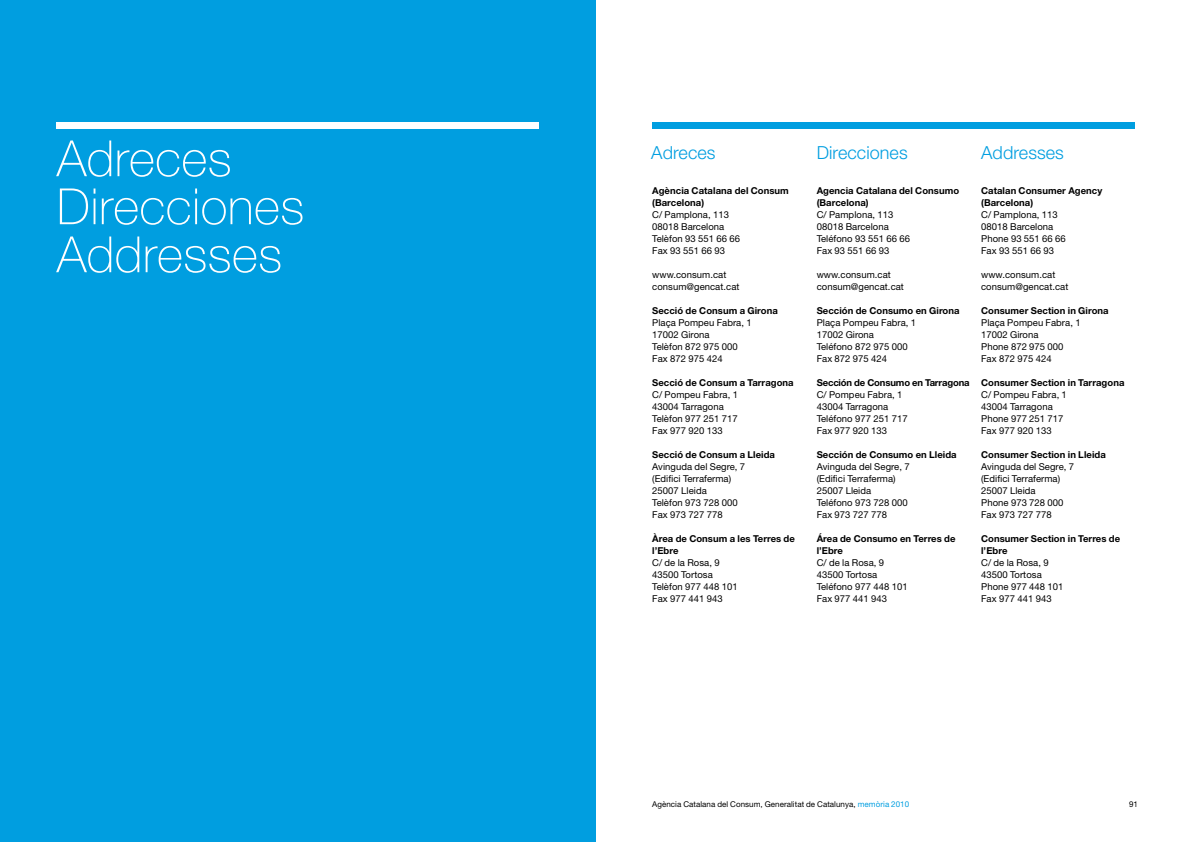
<style>
.page{position:relative;width:1191px;height:842px;background:#fff}
.page>*{position:absolute;margin:0;border:0;box-sizing:border-box;transform-origin:0 0}
.t1{font:100 50px/48px "Helvetica Neue LT Std";letter-spacing:.005em;color:#fff}
.t2{font:300 18px "Helvetica Neue LT Std";letter-spacing:.005em;color:#009ee0}
.t3{font:9.5px/12px "Helvetica Neue LT Std";letter-spacing:.005em;color:#000}
.t4{font:700 9.5px/12px "Helvetica Neue LT Std";letter-spacing:.005em;color:#000}
.t5{font:700 9.5px "Helvetica Neue LT Std";letter-spacing:-.015em;color:#000}
.t6{font:8px "Helvetica Neue LT Std";letter-spacing:.005em;color:#000}
.s1{color:#009ee0}
</style>
<div class="page">
<div style="left:652px;top:122px;width:482px;height:7px;background:#009ee0"></div>
<div style="left:0;top:0;width:595px;height:842px;background:#009ee0"></div>
<div style="left:57px;top:122px;width:482px;height:7px;background:#fff"></div>
<h1 class="t1" style="left:57px;top:134px;width:249px">Adreces<br>Direcciones<br>Addresses</h1>
<h2 class="t2" style="left:651px;top:142px;width:66px">Adreces</h2>
<h2 class="t2" style="left:816px;top:142px;width:93px">Direcciones</h2>
<h2 class="t2" style="left:981px;top:142px;width:84px">Addresses</h2>
<p class="t4" style="left:652px;top:185px;width:138px">Agència Catalana del Consum (Barcelona)</p>
<p class="t3" style="left:652px;top:209px;width:89px">C/ Pamplona, 113<br>08018 Barcelona<br>Telèfon 93 551 66 66<br>Fax 93 551 66 93</p>
<p class="t3" style="left:652px;top:269px;width:89px">www.consum.cat consum@gencat.cat</p>
<p class="t4" style="left:652px;top:305px;width:127px">Secció de Consum a Girona</p>
<p class="t3" style="left:652px;top:317px;width:101px">Plaça Pompeu Fabra, 1<br>17002 Girona<br>Telèfon 872 975 000<br>Fax 872 975 424</p>
<p class="t4" style="left:652px;top:377px;width:143px">Secció de Consum a Tarragona</p>
<p class="t3" style="left:652px;top:389px;width:87px">C/ Pompeu Fabra, 1<br>43004 Tarragona<br>Telèfon 977 251 717<br>Fax 977 920 133</p>
<p class="t4" style="left:652px;top:449px;width:124px">Secció de Consum a Lleida</p>
<p class="t3" style="left:652px;top:461px;width:94px">Avinguda del Segre, 7 (Edifici Terraferma)<br>25007 Lleida<br>Telèfon 973 728 000<br>Fax 973 727 778</p>
<p class="t4" style="left:652px;top:533px;width:144px">Àrea de Consum a les Terres de l’Ebre</p>
<p class="t3" style="left:652px;top:557px;width:87px">C/ de la Rosa, 9<br>43500 Tortosa<br>Telèfon 977 448 101<br>Fax 977 441 943</p>
<p class="t4" style="left:816px;top:185px;width:144px">Agencia Catalana del Consumo (Barcelona)</p>
<p class="t3" style="left:816px;top:209px;width:95px">C/ Pamplona, 113<br>08018 Barcelona<br>Teléfono 93 551 66 66<br>Fax 93 551 66 93</p>
<p class="t3" style="left:816px;top:269px;width:89px">www.consum.cat consum@gencat.cat</p>
<p class="t4" style="left:816px;top:305px;width:144px">Sección de Consumo en Girona</p>
<p class="t3" style="left:816px;top:317px;width:101px">Plaça Pompeu Fabra, 1<br>17002 Girona<br>Teléfono 872 975 000<br>Fax 872 975 424</p>
<p class="t5" style="left:816px;top:377px;width:154px">Sección de Consumo en Tarragona</p>
<p class="t3" style="left:816px;top:389px;width:92px">C/ Pompeu Fabra, 1<br>43004 Tarragona<br>Teléfono 977 251 717<br>Fax 977 920 133</p>
<p class="t4" style="left:816px;top:449px;width:142px">Sección de Consumo en Lleida</p>
<p class="t3" style="left:816px;top:461px;width:94px">Avinguda del Segre, 7 (Edifici Terraferma)<br>25007 Lleida<br>Teléfono 973 728 000<br>Fax 973 727 778</p>
<p class="t4" style="left:816px;top:533px;width:140px">Área de Consumo en Terres de l’Ebre</p>
<p class="t3" style="left:816px;top:557px;width:92px">C/ de la Rosa, 9<br>43500 Tortosa<br>Teléfono 977 448 101<br>Fax 977 441 943</p>
<p class="t4" style="left:981px;top:185px;width:123px">Catalan Consumer Agency (Barcelona)</p>
<p class="t3" style="left:981px;top:209px;width:86px">C/ Pamplona, 113<br>08018 Barcelona<br>Phone 93 551 66 66<br>Fax 93 551 66 93</p>
<p class="t3" style="left:981px;top:269px;width:89px">www.consum.cat consum@gencat.cat</p>
<p class="t4" style="left:981px;top:305px;width:129px">Consumer Section in Girona</p>
<p class="t3" style="left:981px;top:317px;width:101px">Plaça Pompeu Fabra, 1<br>17002 Girona<br>Phone 872 975 000<br>Fax 872 975 424</p>
<p class="t4" style="left:981px;top:377px;width:145px">Consumer Section in Tarragona</p>
<p class="t3" style="left:981px;top:389px;width:87px">C/ Pompeu Fabra, 1<br>43004 Tarragona<br>Phone 977 251 717<br>Fax 977 920 133</p>
<p class="t4" style="left:981px;top:449px;width:126px">Consumer Section in Lleida</p>
<p class="t3" style="left:981px;top:461px;width:94px">Avinguda del Segre, 7 (Edifici Terraferma)<br>25007 Lleida<br>Phone 973 728 000<br>Fax 973 727 778</p>
<p class="t4" style="left:981px;top:533px;width:141px">Consumer Section in Terres de l’Ebre</p>
<p class="t3" style="left:981px;top:557px;width:84px">C/ de la Rosa, 9<br>43500 Tortosa<br>Phone 977 448 101<br>Fax 977 441 943</p>
<p class="t6" style="left:652px;top:799px;width:258px">Agència Catalana del Consum, Generalitat de Catalunya, <span class="s1">memòria 2010</span></p>
<p class="t6" style="left:1129px;top:799px;width:10px">91</p>
</div>
